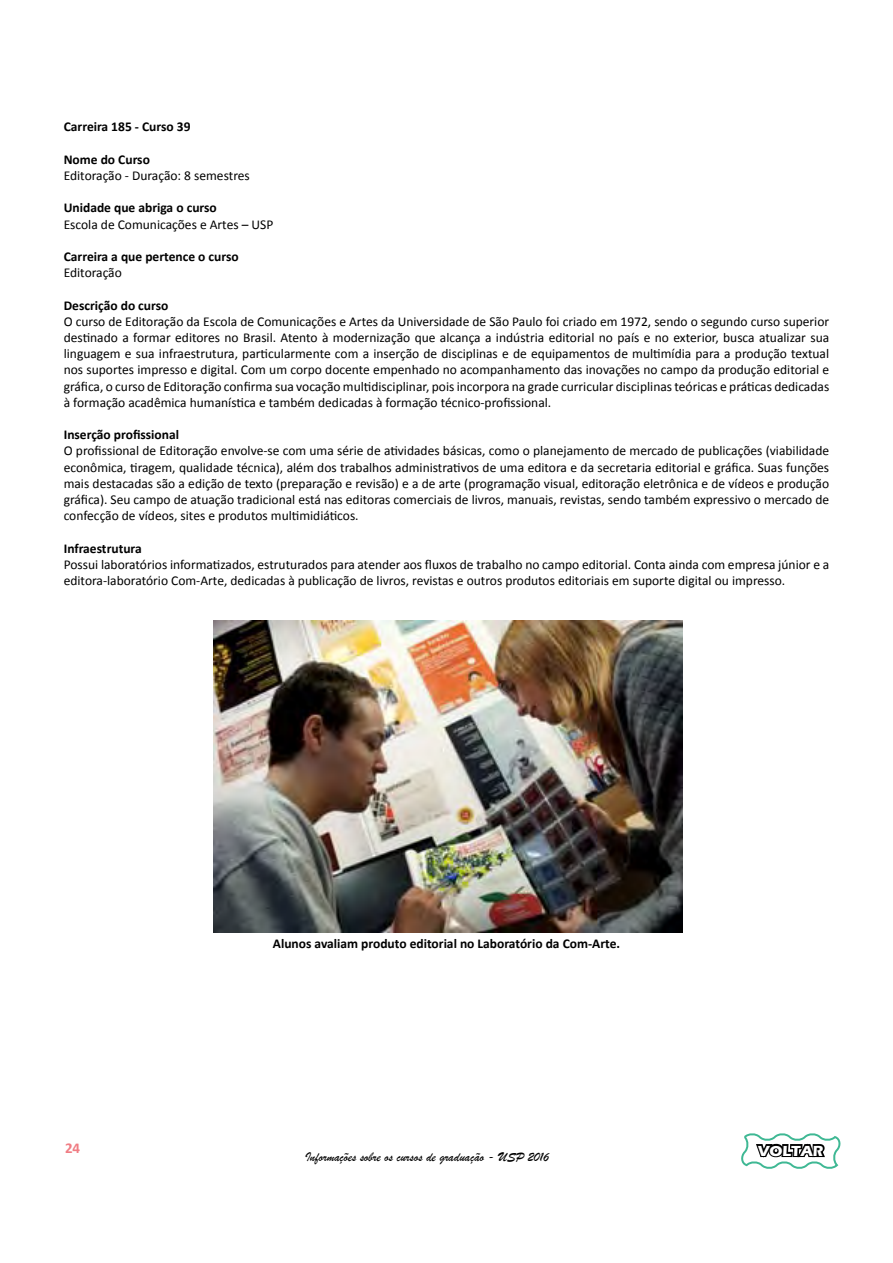
<style>
.page{position:relative;width:893px;height:1263px;background:#fff}
.page>*{position:absolute;margin:0;border:0;box-sizing:border-box;transform-origin:0 0}
.t1{font:700 15px "Eras ITC";color:#fff}
.t2{font:700 15px "Calibri";color:#f07d84}
.t3{font:13.5px/16.2px "Calibri";color:#000;text-align:justify}
.t4{font:700 13.5px "Calibri";color:#000}
.t5{font:13.5px "Brush Script";color:#000}
</style>
<div class="page">
<img style="left:213px;top:620px;width:470px;height:312px">
<svg style="left:741px;top:1133px;width:100px;height:36px"></svg>
<p class="t4" style="left:64px;top:118px;width:128px">Carreira 185 - Curso 39</p>
<p class="t4" style="left:64px;top:151px;width:88px">Nome do Curso</p>
<p class="t3" style="left:64px;top:167px;width:188px">Editoração - Duração: 8 semestres</p>
<p class="t4" style="left:64px;top:199px;width:155px">Unidade que abriga o curso</p>
<p class="t3" style="left:64px;top:216px;width:211px">Escola de Comunicações e Artes – USP</p>
<p class="t4" style="left:64px;top:248px;width:177px">Carreira a que pertence o curso</p>
<p class="t3" style="left:64px;top:265px;width:60px">Editoração</p>
<p class="t4" style="left:64px;top:296px;width:106px">Descrição do curso</p>
<p class="t3" style="left:64px;top:313px;width:767px">O curso de Editoração da Escola de Comunicações e Artes da Universidade de São Paulo foi criado em 1972, sendo o segundo curso superior destinado a formar editores no Brasil. Atento à modernização que alcança a indústria editorial no país e no exterior, busca atualizar sua linguagem e sua infraestrutura, particularmente com a inserção de disciplinas e de equipamentos de multimídia para a produção textual nos suportes impresso e digital. Com um corpo docente empenhado no acompanhamento das inovações no campo da produção editorial e gráfica, o curso de Editoração confirma sua vocação multidisciplinar, pois incorpora na grade curricular disciplinas teóricas e práticas dedicadas à formação acadêmica humanística e também dedicadas à formação técnico-profissional.</p>
<p class="t4" style="left:64px;top:426px;width:117px">Inserção profissional</p>
<p class="t3" style="left:64px;top:443px;width:767px">O profissional de Editoração envolve-se com uma série de atividades básicas, como o planejamento de mercado de publicações (viabilidade econômica, tiragem, qualidade técnica), além dos trabalhos administrativos de uma editora e da secretaria editorial e gráfica. Suas funções mais destacadas são a edição de texto (preparação e revisão) e a de arte (programação visual, editoração eletrônica e de vídeos e produção gráfica). Seu campo de atuação tradicional está nas editoras comerciais de livros, manuais, revistas, sendo também expressivo o mercado de confecção de vídeos, sites e produtos multimidiáticos.</p>
<p class="t4" style="left:64px;top:539px;width:80px">Infraestrutura</p>
<p class="t3" style="left:64px;top:556px;width:767px">Possui laboratórios informatizados, estruturados para atender aos fluxos de trabalho no campo editorial. Conta ainda com empresa júnior e a editora-laboratório Com-Arte, dedicadas à publicação de livros, revistas e outros produtos editoriais em suporte digital ou impresso.</p>
<p class="t2" style="left:65px;top:1138px;width:17px">24</p>
<p class="t4" style="left:273px;top:935px;width:349px">Alunos avaliam produto editorial no Laboratório da Com-Arte.</p>
<p class="t5" style="left:305px;top:1148px;width:245px">Informações sobre os cursos de graduação - USP 2016</p>
<p class="t1" style="left:758px;top:1142px;width:67px">VOLTAR</p>
</div>
